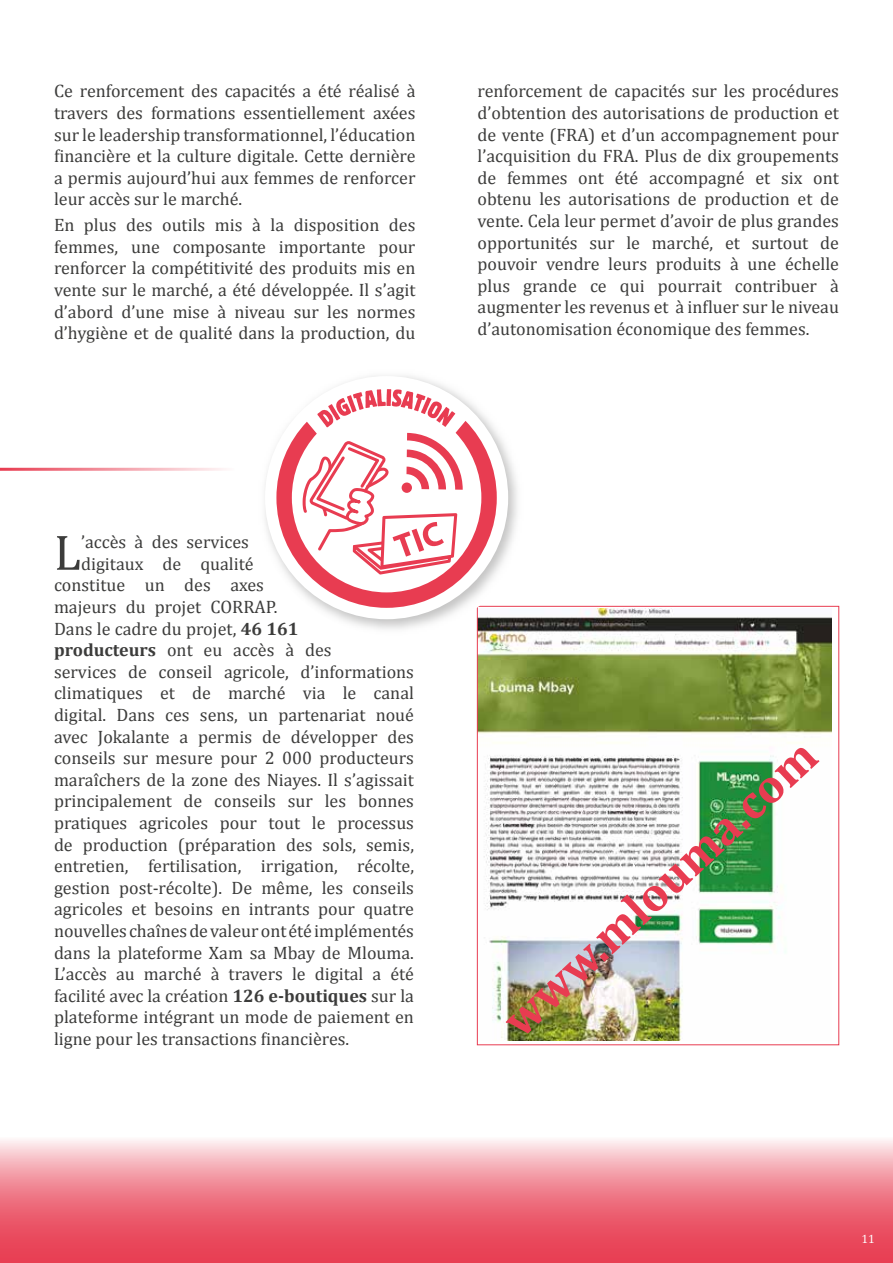
<style>
.page{position:relative;width:893px;height:1263px;background:#fff}
.page>*{position:absolute;margin:0;border:0;box-sizing:border-box;transform-origin:0 0}
.t1{font:50.4px "Cambria";color:#3c3c3b}
.t2{font:700 48.3px "Cambria";color:#e83c51}
.t3{font:18px/21.6px "Cambria";color:#3c3c3b;text-align:justify}
.t4{font:12px "Cambria";color:#fff}
.s1{font-weight:700}
</style>
<div class="page">
<img style="left:479px;top:608px;width:353px;height:432px">
<svg style="left:0;top:1140px;width:893px;height:123px;background:#ef7d8b"></svg>
<img style="left:341px;top:455px;width:186px;height:180px">
<svg style="left:265px;top:376px;width:243px;height:243px"></svg>
<svg style="left:276px;top:389px;width:221px;height:219px"></svg>
<hr style="left:0;top:468px;width:235px;height:3px;background:#e83c51">
<p class="t3" style="left:54px;top:81px;width:363px">Ce renforcement des capacités a été réalisé à travers des formations essentiellement axées sur le leadership transformationnel, l’éducation financière et la culture digitale. Cette dernière a permis aujourd’hui aux femmes de renforcer leur accès sur le marché.</p>
<p class="t3" style="left:54px;top:214px;width:363px">En plus des outils mis à la disposition des femmes, une composante importante pour renforcer la compétitivité des produits mis en vente sur le marché, a été développée. Il s’agit d’abord d’une mise à niveau sur les normes d’hygiène et de qualité dans la production, du</p>
<p class="t3" style="left:478px;top:81px;width:363px">renforcement de capacités sur les procédures d’obtention des autorisations de production et de vente (FRA) et d’un accompagnement pour l’acquisition du FRA. Plus de dix groupements de femmes ont été accompagné et six ont obtenu les autorisations de production et de vente. Cela leur permet d’avoir de plus grandes opportunités sur le marché, et surtout de pouvoir vendre leurs produits à une échelle plus grande ce qui pourrait contribuer à augmenter les revenus et à influer sur le niveau d’autonomisation économique des femmes.</p>
<h1 class="t1" style="left:54px;top:522px;width:29px">L</h1>
<p class="t3" style="left:81px;top:531px;width:169px">’accès à des services</p>
<p class="t3" style="left:81px;top:553px;width:174px">digitaux de qualité</p>
<p class="t3" style="left:54px;top:574px;width:212px">constitue un des axes</p>
<p class="t3" style="left:54px;top:596px;width:225px">majeurs du projet CORRAP.</p>
<p class="t3" style="left:54px;top:618px;width:246px">Dans le cadre du projet, <span class="s1">46 161</span></p>
<p class="t3" style="left:54px;top:639px;width:279px"><span class="s1">producteurs</span> ont eu accès à des</p>
<p class="t3" style="left:54px;top:661px;width:361px">services de conseil agricole, d’informations</p>
<p class="t3" style="left:54px;top:682px;width:361px">climatiques et de marché via le canal</p>
<p class="t3" style="left:54px;top:704px;width:361px">digital. Dans ces sens, un partenariat noué</p>
<p class="t3" style="left:54px;top:726px;width:362px">avec Jokalante a permis de développer des</p>
<p class="t3" style="left:54px;top:747px;width:361px">conseils sur mesure pour 2 000 producteurs</p>
<p class="t3" style="left:54px;top:769px;width:362px">maraîchers de la zone des Niayes. Il s’agissait</p>
<p class="t3" style="left:54px;top:790px;width:362px">principalement de conseils sur les bonnes</p>
<p class="t3" style="left:54px;top:812px;width:362px">pratiques agricoles pour tout le processus</p>
<p class="t3" style="left:54px;top:834px;width:362px">de production (préparation des sols, semis,</p>
<p class="t3" style="left:54px;top:855px;width:362px">entretien, fertilisation, irrigation, récolte,</p>
<p class="t3" style="left:54px;top:877px;width:362px">gestion post-récolte). De même, les conseils</p>
<p class="t3" style="left:54px;top:898px;width:361px">agricoles et besoins en intrants pour quatre</p>
<p class="t3" style="left:54px;top:920px;width:361px">nouvelles chaînes de valeur ont été implémentés</p>
<p class="t3" style="left:54px;top:942px;width:361px">dans la plateforme Xam sa Mbay de Mlouma.</p>
<p class="t3" style="left:54px;top:963px;width:361px">L’accès au marché à travers le digital a été</p>
<p class="t3" style="left:54px;top:985px;width:361px">facilité avec la création <span class="s1">126 e-boutiques</span> sur la</p>
<p class="t3" style="left:54px;top:1006px;width:362px">plateforme intégrant un mode de paiement en</p>
<p class="t3" style="left:54px;top:1028px;width:297px">ligne pour les transactions financières.</p>
<h2 class="t2" style="left:487px;top:1002px;width:411px;rotate:-43deg">www.mlouma.com</h2>
<p class="t4" style="left:861px;top:1231px;width:15px">11</p>
</div>
